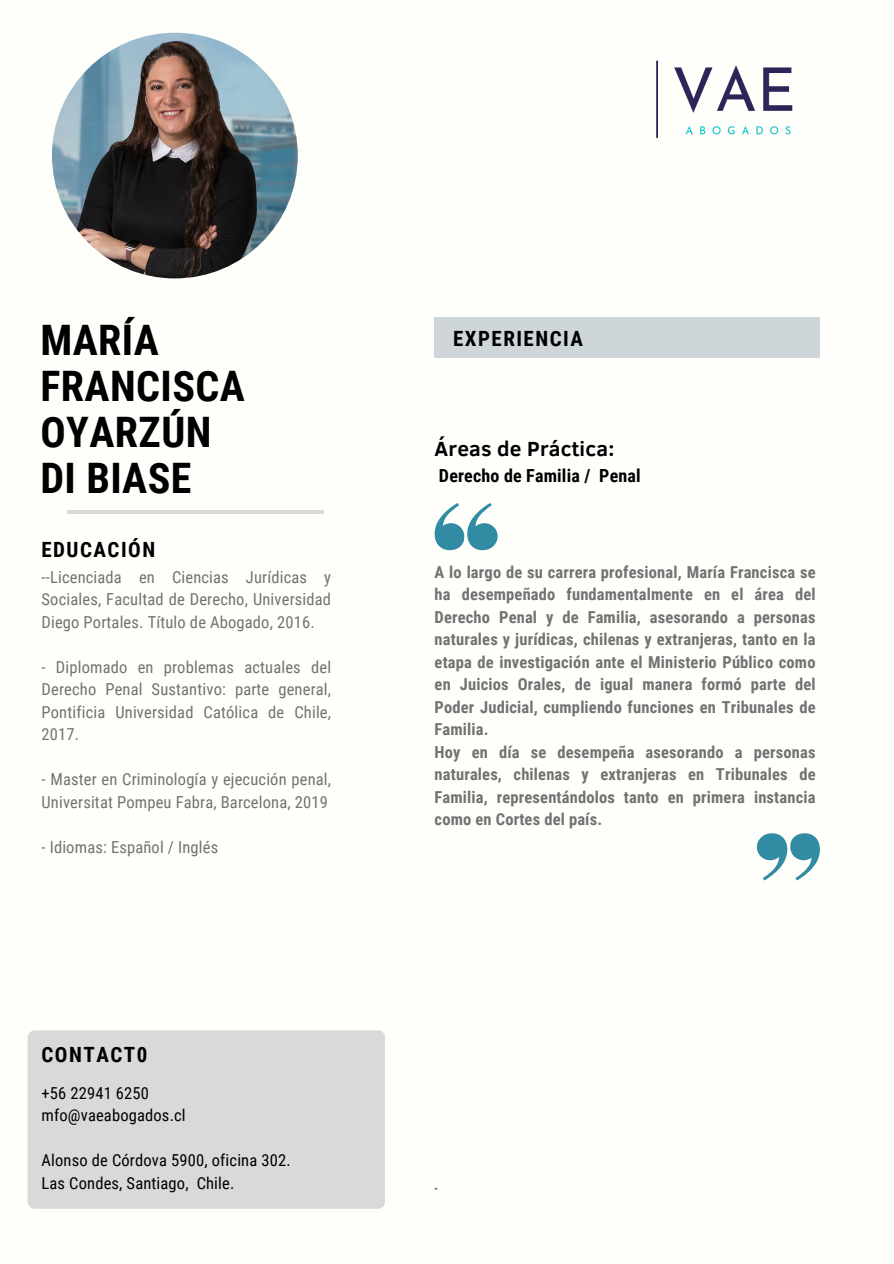
<style>
.page{position:relative;width:894px;height:1264px;background:#fff}
.page>*{position:absolute;margin:0;border:0;box-sizing:border-box;transform-origin:0 0}
.t1{font:700 42px/45.9px "Roboto Condensed";letter-spacing:.01em;color:#000}
.t2{font:700 21px "Roboto Condensed";letter-spacing:.07em;color:#000}
.t3{font:700 21px "Clear Sans";letter-spacing:.01em;color:#000}
.t4{font:700 18px "Roboto Condensed";letter-spacing:.01em;color:#000}
.t5{font:700 16.5px/22.5px "Roboto Condensed";letter-spacing:.01em;color:#727272;text-align:justify}
.t6{font:16.5px/22.5px "Roboto Condensed";letter-spacing:.01em;color:#727272;text-align:justify}
.t7{font:16.5px "Roboto Condensed";letter-spacing:.01em;color:#000}
.t8{font:13.5px "Roboto Condensed";color:#10375d}
</style>
<div class="page">
<div style="left:0;top:0;width:893px;height:1263px;background:#fefefa"></div>
<div style="left:434px;top:317px;width:385px;height:40px;background:#ced6da"></div>
<hr style="left:67px;top:510px;width:257px;height:3px;background:#d9d9d9">
<img style="left:52px;top:33px;width:246px;height:245px;border-radius:50%">
<svg style="left:434px;top:503px;width:63px;height:47px"></svg>
<svg style="left:756px;top:833px;width:63px;height:47px"></svg>
<div style="left:28px;top:1030px;width:356px;height:178px;background:#d9d9d9;border-radius:7px"></div>
<img style="left:656px;top:60px;width:137px;height:79px">
<p class="t1" style="left:40px;top:318px;width:120px">MARÍA</p>
<p class="t1" style="left:40px;top:364px;width:206px">FRANCISCA<br>OYARZÚN</p>
<p class="t1" style="left:40px;top:456px;width:152px">DI BIASE</p>
<p class="t2" style="left:42px;top:537px;width:115px">EDUCACIÓN</p>
<p class="t6" style="left:42px;top:565px;width:291px">--Licenciada en Ciencias Jurídicas y Sociales, Facultad de Derecho, Universidad Diego Portales. Título de Abogado, 2016.</p>
<p class="t6" style="left:42px;top:655px;width:291px">- Diplomado en problemas actuales del Derecho Penal Sustantivo: parte general, Pontificia Universidad Católica de Chile, 2017.</p>
<p class="t6" style="left:42px;top:768px;width:291px">- Master en Criminología y ejecución penal,<br>Universitat Pompeu Fabra, Barcelona, 2019</p>
<p class="t6" style="left:42px;top:835px;width:178px">- Idiomas: Español / Inglés</p>
<p class="t2" style="left:42px;top:1042px;width:107px">CONTACT0</p>
<p class="t7" style="left:42px;top:1083px;width:109px">+56 22941 6250</p>
<p class="t7" style="left:42px;top:1106px;width:146px">mfo@vaeabogados.cl</p>
<p class="t7" style="left:42px;top:1151px;width:251px">Alonso de Córdova 5900, oficina 302.</p>
<p class="t7" style="left:42px;top:1173px;width:194px">Las Condes, Santiago, Chile.</p>
<p class="t2" style="left:453px;top:326px;width:131px">EXPERIENCIA</p>
<p class="t3" style="left:434px;top:433px;width:181px">Áreas de Práctica:</p>
<p class="t4" style="left:439px;top:465px;width:203px">Derecho de Familia / Penal</p>
<p class="t5" style="left:434px;top:560px;width:382px">A lo largo de su carrera profesional, María Francisca se ha desempeñado fundamentalmente en el área del Derecho Penal y de Familia, asesorando a personas naturales y jurídicas, chilenas y extranjeras, tanto en la etapa de investigación ante el Ministerio Público como en Juicios Orales, de igual manera formó parte del Poder Judicial, cumpliendo funciones en Tribunales de Familia.</p>
<p class="t5" style="left:434px;top:740px;width:382px">Hoy en día se desempeña asesorando a personas naturales, chilenas y extranjeras en Tribunales de Familia, representándolos tanto en primera instancia como en Cortes del país.</p>
<p class="t8" style="left:434px;top:1180px;width:5px">-</p>
</div>
